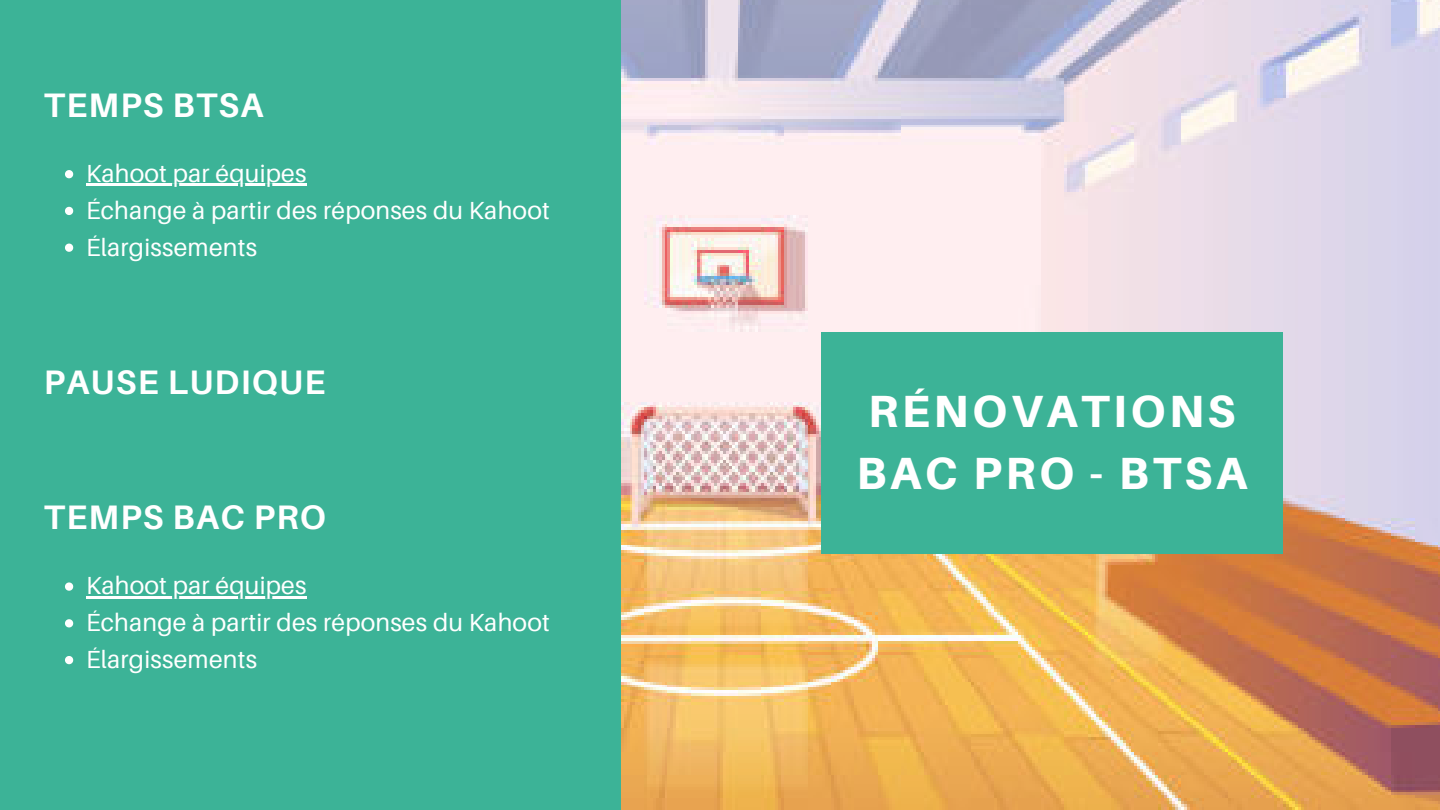
<style>
.page{position:relative;width:1440px;height:810px;background:#fff}
.page>*{position:absolute;margin:0;border:0;box-sizing:border-box;transform-origin:0 0}
.t1{font:800 45.1px/62.2px "Aileron";letter-spacing:.08em;color:#fff}
.t2{font:700 34px "Aileron";letter-spacing:.035em;color:#fff}
.t3{font:24.8px/36.8px "Aileron";letter-spacing:.01em;color:#fff}
</style>
<div class="page">
<img style="left:621px;top:0;width:819px;height:810px">
<div style="left:0;top:0;width:621px;height:810px;background:#3cb397"></div>
<svg style="left:65px;top:170px;width:8px;height:8px"></svg>
<hr style="left:86px;top:184px;width:221px;height:2px;background:#fff">
<svg style="left:65px;top:207px;width:8px;height:8px"></svg>
<svg style="left:65px;top:244px;width:8px;height:8px"></svg>
<div style="left:821px;top:333px;width:461px;height:221px;background:#3cb397"></div>
<svg style="left:65px;top:582px;width:8px;height:9px"></svg>
<hr style="left:86px;top:596px;width:221px;height:2px;background:#fff">
<svg style="left:65px;top:619px;width:8px;height:8px"></svg>
<svg style="left:65px;top:656px;width:8px;height:8px"></svg>
<h2 class="t2" style="left:44px;top:84px;width:221px">TEMPS BTSA</h2>
<p class="t3" style="left:86px;top:154px;width:465px">Kahoot par équipes<br>Échange à partir des réponses du Kahoot<br>Élargissements</p>
<h2 class="t2" style="left:44px;top:361px;width:283px">PAUSE LUDIQUE</h2>
<h2 class="t2" style="left:44px;top:496px;width:283px">TEMPS BAC PRO</h2>
<p class="t3" style="left:86px;top:567px;width:465px">Kahoot par équipes<br>Échange à partir des réponses du Kahoot<br>Élargissements</p>
<h1 class="t1" style="left:856px;top:379px;width:392px">RÉNOVATIONS<br>BAC PRO - BTSA</h1>
</div>
